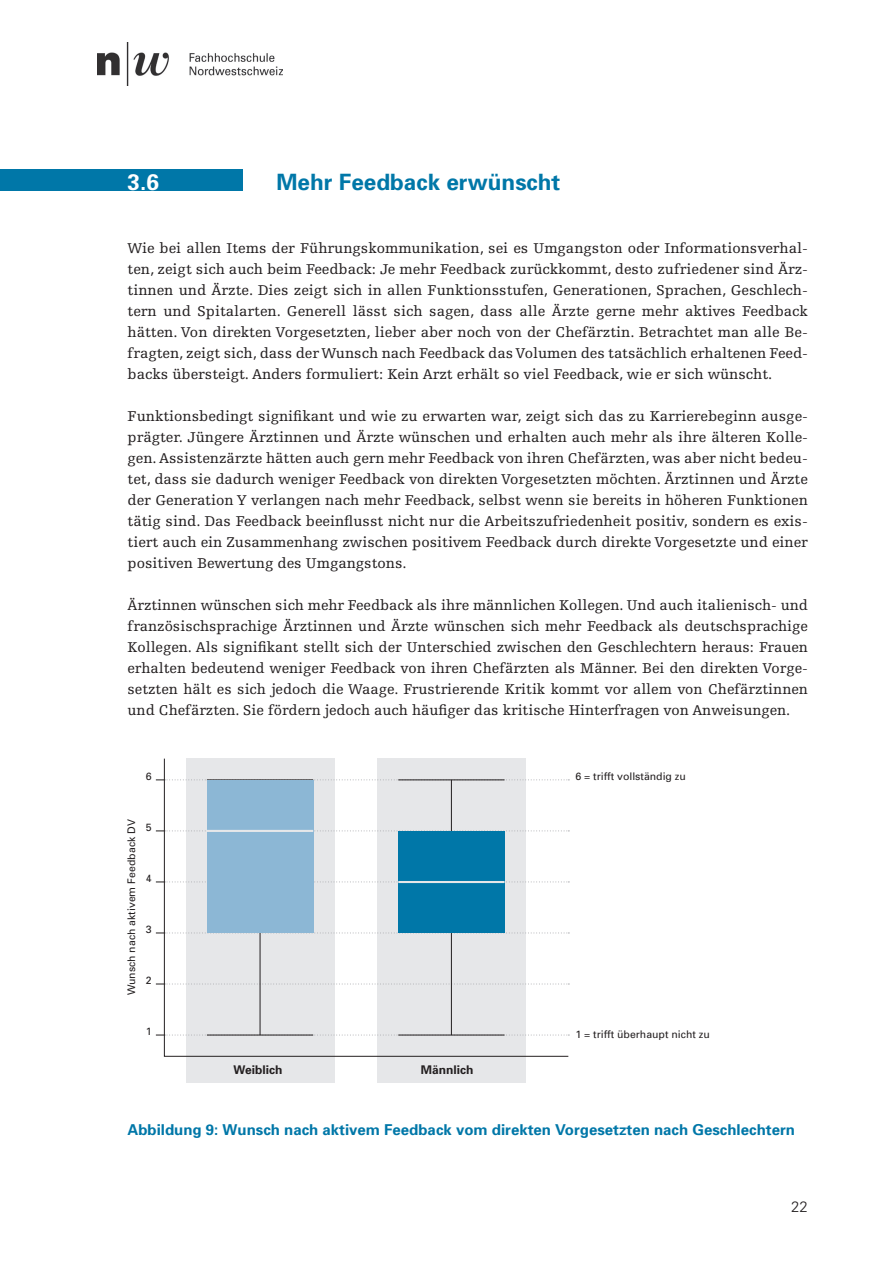
<style>
.page{position:relative;width:893px;height:1263px;background:#fff}
.page>*{position:absolute;margin:0;border:0;box-sizing:border-box;transform-origin:0 0}
.t1{font:700 22.5px "Univers";color:#0077a8}
.t2{font:700 22.5px "Univers";color:#fff}
.t3{font:15px/21px "Egyptienne F";color:#231f20;text-align:justify}
.t4{font:700 15px "Univers";color:#0077a8}
.t5{font:300 15px "Univers";color:#231f20}
.t6{font:700 12px "Univers";color:#231f20}
.t7{font:10.5px "Univers";color:#231f20}
</style>
<div class="page">
<img style="left:97px;top:43px;width:186px;height:42px">
<div style="left:0;top:169px;width:242px;height:21px;background:#0077a8"></div>
<div style="left:186px;top:759px;width:148px;height:324px;background:#e6e7e9"></div>
<div style="left:377px;top:759px;width:149px;height:324px;background:#e6e7e9"></div>
<svg style="left:164px;top:758px;width:405px;height:299px"></svg>
<svg style="left:156px;top:1034px;width:413px;height:2px"></svg>
<svg style="left:156px;top:983px;width:413px;height:2px"></svg>
<svg style="left:156px;top:932px;width:413px;height:1px"></svg>
<svg style="left:156px;top:830px;width:413px;height:1px"></svg>
<svg style="left:156px;top:779px;width:413px;height:1px"></svg>
<svg style="left:156px;top:881px;width:413px;height:1px"></svg>
<div style="left:207px;top:780px;width:106px;height:153px;background:#8cb7d5"></div>
<hr style="left:207px;top:830px;width:106px;height:2px;background:#e6e7e9">
<div style="left:398px;top:831px;width:107px;height:102px;background:#0077a8"></div>
<hr style="left:398px;top:881px;width:107px;height:2px;background:#e6e7e9">
<h1 class="t2" style="left:128px;top:168px;width:33px">3.6</h1>
<h1 class="t1" style="left:276px;top:168px;width:285px">Mehr Feedback erwünscht</h1>
<p class="t3" style="left:128px;top:238px;width:682px">Wie bei allen Items der Führungskommunikation, sei es Umgangston oder Informationsverhal&shy;ten, zeigt sich auch beim Feedback: Je mehr Feedback zurückkommt, desto zufriedener sind Ärz&shy;tinnen und Ärzte. Dies zeigt sich in allen Funktionsstufen, Generationen, Sprachen, Geschlech&shy;tern und Spitalarten. Generell lässt sich sagen, dass alle Ärzte gerne mehr aktives Feedback hätten. Von direkten Vorgesetzten, lieber aber noch von der Chefärztin. Betrachtet man alle Be&shy;fragten, zeigt sich, dass der Wunsch nach Feedback das Volumen des tatsächlich erhaltenen Feed&shy;backs übersteigt. Anders formuliert: Kein Arzt erhält so viel Feedback, wie er sich wünscht.</p>
<p class="t3" style="left:128px;top:406px;width:682px">Funktionsbedingt signifikant und wie zu erwarten war, zeigt sich das zu Karrierebeginn ausge&shy;prägter. Jüngere Ärztinnen und Ärzte wünschen und erhalten auch mehr als ihre älteren Kolle&shy;gen. Assistenzärzte hätten auch gern mehr Feedback von ihren Chefärzten, was aber nicht bedeu&shy;tet, dass sie dadurch weniger Feedback von direkten Vorgesetzten möchten. Ärztinnen und Ärzte der Generation Y verlangen nach mehr Feedback, selbst wenn sie bereits in höheren Funktionen tätig sind. Das Feedback beeinflusst nicht nur die Arbeitszufriedenheit positiv, sondern es exis&shy;tiert auch ein Zusammenhang zwischen positivem Feedback durch direkte Vorgesetzte und einer positiven Bewertung des Umgangstons.</p>
<p class="t3" style="left:128px;top:595px;width:682px">Ärztinnen wünschen sich mehr Feedback als ihre männlichen Kollegen. Und auch italienisch- und französischsprachige Ärztinnen und Ärzte wünschen sich mehr Feedback als deutschsprachige Kollegen. Als signifikant stellt sich der Unterschied zwischen den Geschlechtern heraus: Frauen erhalten bedeutend weniger Feedback von ihren Chefärzten als Männer. Bei den direkten Vorge&shy;setzten hält es sich jedoch die Waage. Frustrierende Kritik kommt vor allem von Chefärztinnen und Chefärzten. Sie fördern jedoch auch häufiger das kritische Hinterfragen von Anweisungen.</p>
<p class="t7" style="left:146px;top:770px;width:7px">6</p>
<p class="t7" style="left:125px;top:995px;width:177px;rotate:-90deg">Wunsch nach aktivem Feedback DV</p>
<p class="t7" style="left:146px;top:821px;width:7px">5</p>
<p class="t7" style="left:146px;top:872px;width:7px">4</p>
<p class="t7" style="left:146px;top:923px;width:7px">3</p>
<p class="t7" style="left:146px;top:974px;width:7px">2</p>
<p class="t7" style="left:146px;top:1025px;width:7px">1</p>
<p class="t6" style="left:233px;top:1062px;width:51px">Weiblich</p>
<p class="t6" style="left:421px;top:1062px;width:54px">Männlich</p>
<p class="t7" style="left:575px;top:770px;width:112px">6 = trifft vollständig zu</p>
<p class="t7" style="left:575px;top:1027px;width:136px">1 = trifft überhaupt nicht zu</p>
<p class="t4" style="left:128px;top:1120px;width:669px">Abbildung 9: Wunsch nach aktivem Feedback vom direkten Vorgesetzten nach Geschlechtern</p>
<p class="t5" style="left:791px;top:1197px;width:18px">22</p>
</div>
